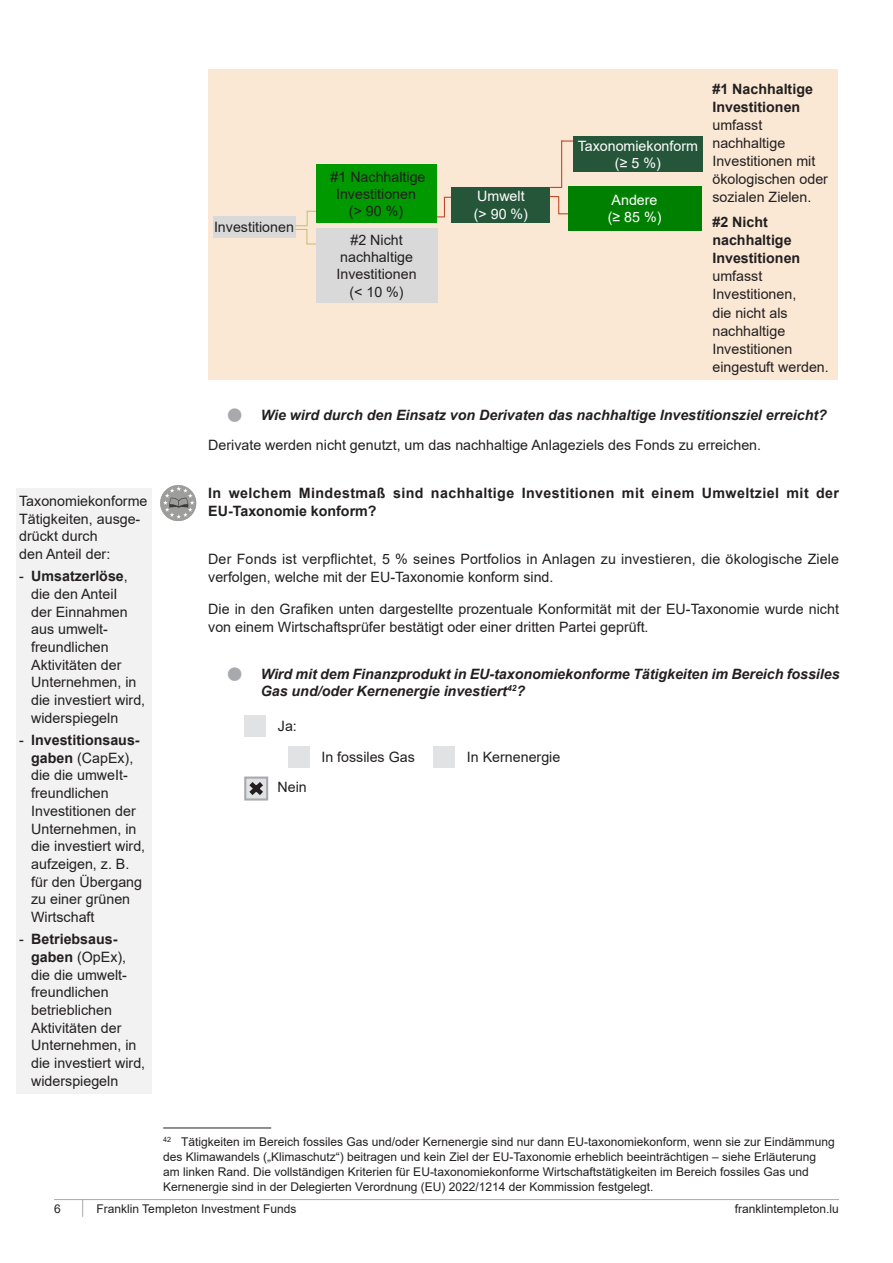
<style>
.page{position:relative;width:893px;height:1263px;background:#fff}
.page>*{position:absolute;margin:0;border:0;box-sizing:border-box;transform-origin:0 0}
._03a_Body{font:14.25px/17.7px "Arial";color:#231f20}
.t1{font:italic 700 14.25px/17.1px "Arial";color:#231f20}
._03a_Body-2{font:700 14.25px/18px "Arial";letter-spacing:.03em;color:#231f20}
._03a_Body-3{font:14.25px/17.2px "Arial";color:#fff}
.Paragraph_Style_2{font:14.25px "Arial";color:#231f20}
._03a_Footnote{font:12px/15px "Arial";color:#231f20}
.s1{font-weight:700}
.s2{color:#a8a9ad}
</style>
<div class="page">
<hr style="left:54px;top:1199px;width:785px;height:1px;background:#a8a9ad">
<svg style="left:82px;top:1200px;width:1px;height:17px"></svg>
<div style="left:208px;top:70px;width:630px;height:310px;background:#fae8d5"></div>
<div style="left:213px;top:217px;width:82px;height:21px;background:#d9d9d9"></div>
<svg style="left:295px;top:211px;width:24px;height:34px"></svg>
<div style="left:316px;top:229px;width:121px;height:74px;background:#d9d9d9"></div>
<svg style="left:550px;top:196px;width:18px;height:18px"></svg>
<svg style="left:436px;top:197px;width:16px;height:20px"></svg>
<div style="left:452px;top:187px;width:98px;height:36px;background:#25563a"></div>
<div style="left:568px;top:186px;width:133px;height:44px;background:#008000"></div>
<div style="left:316px;top:164px;width:120px;height:59px;background:#090"></div>
<div style="left:244px;top:715px;width:22px;height:22px;background:#e1e2e4"></div>
<div style="left:288px;top:746px;width:21px;height:22px;background:#e1e2e4"></div>
<div style="left:433px;top:746px;width:22px;height:22px;background:#e1e2e4"></div>
<svg style="left:247px;top:779px;width:18px;height:18px"></svg>
<div style="left:244px;top:776px;width:24px;height:24px;border:2px solid #a8a9ad"></div>
<hr style="left:163px;top:1127px;width:108px;height:1px;background:#231f20">
<div style="left:16px;top:488px;width:135px;height:605px;background:#f2f2f2"></div>
<svg style="left:160px;top:485px;width:36px;height:36px"></svg>
<div style="left:573px;top:136px;width:130px;height:36px;background:#25563a"></div>
<svg style="left:562px;top:140px;width:11px;height:2px"></svg>
<hr style="left:561px;top:140px;width:1px;height:47px;background:#c04525">
<svg style="left:550px;top:187px;width:12px;height:1px"></svg>
<p class="_03a_Body" style="left:19px;top:492px;width:130px">Taxonomiekonforme<br>Tätigkeiten, ausge&shy;drückt durch<br>den Anteil der:</p>
<p class="_03a_Body" style="left:31px;top:567px;width:116px;text-indent:-12px">- <span class="s1">Umsatzerlöse</span>, die den AnteiI<br>der Einnahmen aus umwelt&shy;freundlichen<br>Aktivitäten der<br>Unternehmen, in die investiert wird, widerspiegeln</p>
<p class="_03a_Body" style="left:31px;top:731px;width:116px;text-indent:-12px">- <span class="s1">lnvestitionsaus&shy;gaben</span> (CapEx), die die umweIt&shy;freundlichen<br>Investitionen der<br>Unternehmen, in die investiert wird, aufzeigen, z. B. für den Übergang zu einer grünen<br>Wirtschaft</p>
<p class="_03a_Body" style="left:31px;top:930px;width:116px;text-indent:-12px">- <span class="s1">Betriebsaus&shy;gaben</span> (OpEx), die die umwelt&shy;freundlichen betrieblichen<br>Aktivitäten der<br>Unternehmen, in die investiert wird, widerspiegeln</p>
<p class="_03a_Body" style="left:214px;top:218px;width:81px">Investitionen</p>
<p class="_03a_Body" style="left:330px;top:168px;width:97px;line-height:17.1px;text-align:center">#1 Nachhaltige<br>Investitionen (&gt; 90 %)</p>
<p class="_03a_Body" style="left:337px;top:231px;width:81px;line-height:17.2px;text-align:center">#2 Nicht nachhaltige<br>Investitionen (&lt; 10 %)</p>
<p class="_03a_Body-3" style="left:578px;top:137px;width:122px">Taxonomiekonform</p>
<p class="_03a_Body-3" style="left:615px;top:154px;width:47px">(≥ 5 %)</p>
<p class="_03a_Body-3" style="left:474px;top:188px;width:56px">Umwelt (&gt; 90 %)</p>
<p class="_03a_Body-3" style="left:608px;top:191px;width:55px">Andere (≥ 85 %)</p>
<p class="_03a_Body" style="left:712px;top:80px;width:117px"><span class="s1">#1 Nachhaltige<br>Investitionen </span>umfasst nachhaltige<br>Investitionen mit ökologischen oder sozialen Zielen.</p>
<p class="_03a_Body" style="left:712px;top:213px;width:118px"><span class="s1">#2 Nicht nachhaltige<br>Investitionen </span>umfasst<br>Investitionen,<br>die nicht als nachhaltige<br>Investitionen eingestuft werden.</p>
<p class="t1" style="left:226px;top:407px;width:602px"><span class="s2">•</span> Wie wird durch den Einsatz von Derivaten das nachhaltige lnvestitionsziel erreicht?</p>
<p class="_03a_Body" style="left:208px;top:436px;width:554px">Derivate werden nicht genutzt, um das nachhaltige Anlageziels des Fonds zu erreichen.</p>
<p class="_03a_Body-2" style="left:208px;top:485px;width:632px">In welchem Mindestmaß sind nachhaltige Investitionen mit einem Umweltziel mit der<br>EU-Taxonomie konform?</p>
<p class="_03a_Body" style="left:208px;top:550px;width:632px">Der Fonds ist verpflichtet, 5 % seines Portfolios in Anlagen zu investieren, die ökologische Ziele verfolgen, welche mit der EU-Taxonomie konform sind.</p>
<p class="_03a_Body" style="left:208px;top:600px;width:632px">Die in den Grafiken unten dargestellte prozentuale Konformität mit der EU-Taxonomie wurde nicht von einem Wirtschaftsprüfer bestätigt oder einer dritten Partei geprüft.</p>
<p class="t1" style="left:261px;top:666px;width:580px;text-indent:-34px"><span class="s2">•</span> Wird mit dem Finanzprodukt in EU-taxonomiekonforme Tätigkeiten im Bereich fossiles<br>Gas und/oder Kernenergie investiert<sup>42</sup>?</p>
<p class="Paragraph_Style_2" style="left:278px;top:716px;width:21px">Ja:</p>
<p class="Paragraph_Style_2" style="left:321px;top:747px;width:95px">In fossiles Gas</p>
<p class="Paragraph_Style_2" style="left:467px;top:747px;width:95px">In Kernenergie</p>
<p class="Paragraph_Style_2" style="left:277px;top:777px;width:31px">Nein</p>
<p class="_03a_Footnote" style="left:163px;top:1134px;width:673px"><sup>42</sup> Tätigkeiten im Bereich fossiles Gas und/oder Kernenergie sind nur dann EU-taxonomiekonform, wenn sie zur Eindämmung des Klimawandels („Klimaschutz“) beitragen und kein Ziel der EU-Taxonomie erheblich beeinträchtigen – siehe Erläuterung am linken Rand. Die vollständigen Kriterien für EU-taxonomiekonforme Wirtschaftstätigkeiten im Bereich fossiles Gas und Kernenergie sind in der Delegierten Verordnung (EU) 2022/1214 der Kommission festgelegt.</p>
<p class="_03a_Footnote" style="left:54px;top:1201px;width:8px">6</p>
<p class="_03a_Footnote" style="left:97px;top:1201px;width:201px">Franklin Templeton Investment Funds</p>
<p class="_03a_Footnote" style="left:735px;top:1201px;width:106px">franklintempleton.lu</p>
</div>
